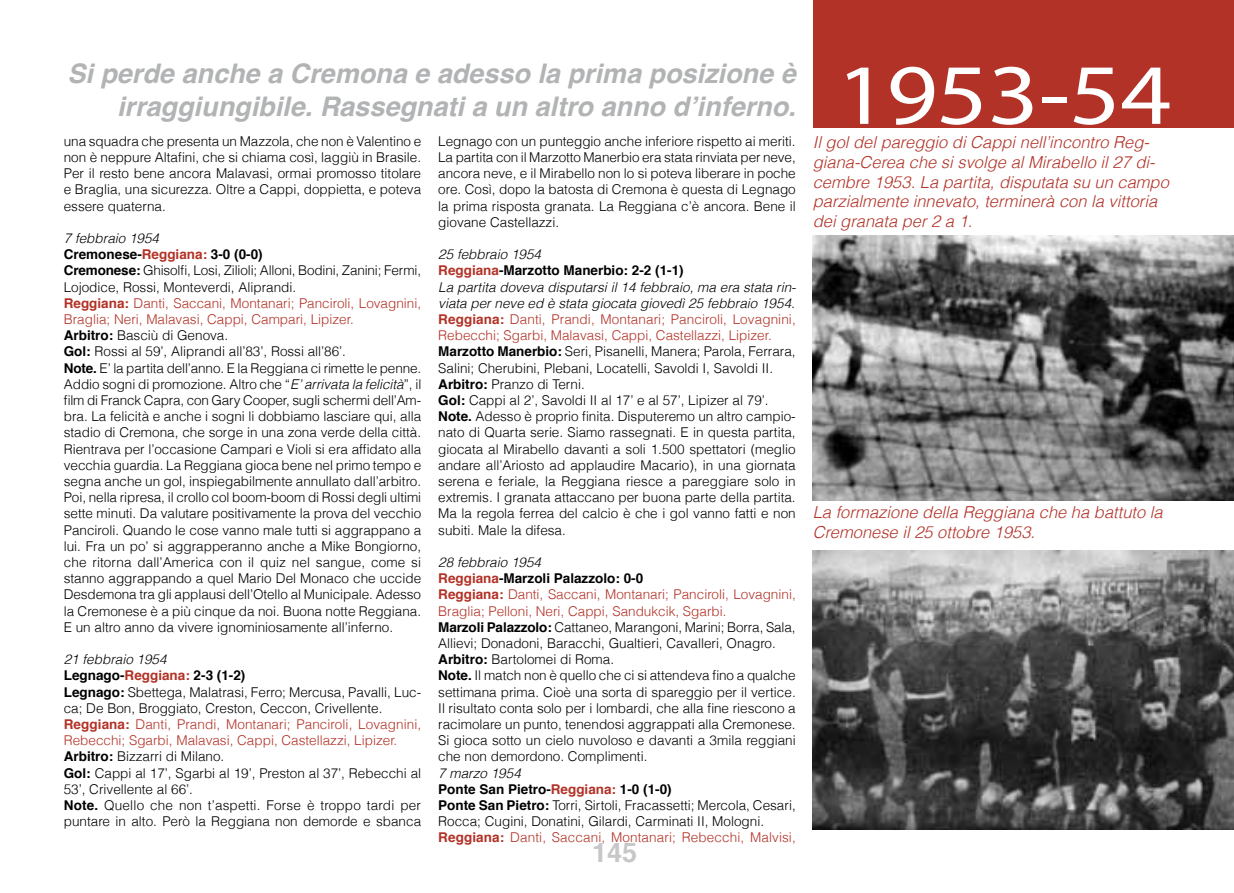
<style>
.page{position:relative;width:1234px;height:893px;background:#fff}
.page>*{position:absolute;margin:0;border:0;box-sizing:border-box;transform-origin:0 0}
.t1{font:86.55px "Myriad Pro";letter-spacing:-.005em;color:#fff;scale:1.15 1}
.t2{font:italic 700 27px/32.4px "Helvetica";color:#b1b3b4;text-align:right}
.t3{font:700 27px "Helvetica";color:#c6c7c8}
.t4{font:italic 300 16.5px/19.8px "Helvetica";color:#b23227}
.t5{font:300 13.5px/16.2px "Helvetica";color:#000}
.s1{font-style:italic}
.s2{font-weight:700}
.s3{font-weight:700;color:#b23227}
.s4{color:#b23227}
</style>
<div class="page">
<div style="left:812px;top:0;width:421px;height:128px;background:#b23227"></div>
<img style="left:812px;top:236px;width:421px;height:265px">
<img style="left:812px;top:551px;width:421px;height:278px">
<h2 class="t2" style="left:67px;top:58px;width:729px">Si perde anche a Cremona e adesso la prima posizione è irraggiungibile. Rassegnati a un altro anno dʼinferno.</h2>
<p class="t5" style="left:64px;top:132px;width:359px;text-align:justify">una squadra che presenta un Mazzola, che non è Valentino e non è neppure Altafini, che si chiama così, laggiù in Brasile.<br>Per il resto bene ancora Malavasi, ormai promosso titolare e Braglia, una sicurezza. Oltre a Cappi, doppietta, e poteva essere quaterna.</p>
<p class="t5" style="left:64px;top:229px;width:359px"><span class="s1">7 febbraio 1954<br></span><span class="s2">Cremonese-</span><span class="s3">Reggiana:</span> <span class="s2">3-0 (0-0)<br>Cremonese:</span> Ghisolfi, Losi, Zilioli; Alloni, Bodini, Zanini; Fermi, Lojodice, Rossi, Monteverdi, Aliprandi.<br><span class="s3">Reggiana:</span> <span class="s4">Danti, Saccani, Montanari; Panciroli, Lovagnini, Braglia; Neri, Malavasi, Cappi, Campari, Lipizer.<br></span><span class="s2">Arbitro:</span> Basciù di Genova.<br><span class="s2">Gol:</span> Rossi al 59’, Aliprandi all’83’, Rossi all’86’.<br><span class="s2">Note.</span> E’ la partita dell’anno. E la Reggiana ci rimette le penne.<br>Addio sogni di promozione. Altro che “<span class="s1">E’ arrivata la felicità</span>”, il film di Franck Capra, con Gary Cooper, sugli schermi dell’Am&shy;bra. La felicità e anche i sogni li dobbiamo lasciare qui, alla stadio di Cremona, che sorge in una zona verde della città.<br>Rientrava per l’occasione Campari e Violi si era affidato alla vecchia guardia. La Reggiana gioca bene nel primo tempo e segna anche un gol, inspiegabilmente annullato dall’arbitro.<br>Poi, nella ripresa, il crollo col boom-boom di Rossi degli ultimi sette minuti. Da valutare positivamente la prova del vecchio Panciroli. Quando le cose vanno male tutti si aggrappano a lui. Fra un po’ si aggrapperanno anche a Mike Bongiorno, che ritorna dall’America con il quiz nel sangue, come si stanno aggrappando a quel Mario Del Monaco che uccide Desdemona tra gli applausi dell’Otello al Municipale. Adesso la Cremonese è a più cinque da noi. Buona notte Reggiana.<br>E un altro anno da vivere ignominiosamente all’inferno.</p>
<p class="t5" style="left:64px;top:651px;width:359px"><span class="s1">21 febbraio 1954<br></span><span class="s2">Legnago-</span><span class="s3">Reggiana:</span> <span class="s2">2-3 (1-2)<br>Legnago:</span> Sbettega, Malatrasi, Ferro; Mercusa, Pavalli, Luc&shy;ca; De Bon, Broggiato, Creston, Ceccon, Crivellente.<br><span class="s3">Reggiana:</span> <span class="s4">Danti, Prandi, Montanari; Panciroli, Lovagnini, Rebecchi; Sgarbi, Malavasi, Cappi, Castellazzi, Lipizer.<br></span><span class="s2">Arbitro:</span> Bizzarri di Milano.<br><span class="s2">Gol:</span> Cappi al 17’, Sgarbi al 19’, Preston al 37’, Rebecchi al 53’, Crivellente al 66’.<br><span class="s2">Note.</span> Quello che non t’aspetti. Forse è troppo tardi per puntare in alto. Però la Reggiana non demorde e sbanca</p>
<p class="t5" style="left:438px;top:132px;width:359px;text-align:justify">Legnago con un punteggio anche inferiore rispetto ai meriti.<br>La partita con il Marzotto Manerbio era stata rinviata per neve, ancora neve, e il Mirabello non lo si poteva liberare in poche ore. Così, dopo la batosta di Cremona è questa di Legnago la prima risposta granata. La Reggiana c’è ancora. Bene il giovane Castellazzi.</p>
<p class="t5" style="left:438px;top:246px;width:359px"><span class="s1">25 febbraio 1954<br></span><span class="s3">Reggiana</span><span class="s2">-Marzotto Manerbio: 2-2 (1-1)<br></span><span class="s1">La partita doveva disputarsi il 14 febbraio, ma era stata rin&shy;viata per neve ed è stata giocata giovedì 25 febbraio 1954.<br></span><span class="s3">Reggiana:</span> <span class="s4">Danti, Prandi, Montanari; Panciroli, Lovagnini, Rebecchi; Sgarbi, Malavasi, Cappi, Castellazzi, Lipizer.<br></span><span class="s2">Marzotto Manerbio:</span> Seri, Pisanelli, Manera; Parola, Ferrara, Salini; Cherubini, Plebani, Locatelli, Savoldi I, Savoldi II.<br><span class="s2">Arbitro:</span> Pranzo di Terni.<br><span class="s2">Gol:</span> Cappi al 2’, Savoldi II al 17’ e al 57’, Lipizer al 79’.<br><span class="s2">Note.</span> Adesso è proprio finita. Disputeremo un altro campio&shy;nato di Quarta serie. Siamo rassegnati. E in questa partita, giocata al Mirabello davanti a soli 1.500 spettatori (meglio andare all’Ariosto ad applaudire Macario), in una giornata serena e feriale, la Reggiana riesce a pareggiare solo in extremis. I granata attaccano per buona parte della partita.<br>Ma la regola ferrea del calcio è che i gol vanno fatti e non subiti. Male la difesa.</p>
<p class="t5" style="left:438px;top:553px;width:359px"><span class="s1">28 febbraio 1954<br></span><span class="s3">Reggiana</span><span class="s2">-Marzoli Palazzolo: 0-0<br></span><span class="s3">Reggiana:</span> <span class="s4">Danti, Saccani, Montanari; Panciroli, Lovagnini, Braglia; Pelloni, Neri, Cappi, Sandukcik, Sgarbi.<br></span><span class="s2">Marzoli Palazzolo:</span> Cattaneo, Marangoni, Marini; Borra, Sala, Allievi; Donadoni, Baracchi, Gualtieri, Cavalleri, Onagro.<br><span class="s2">Arbitro:</span> Bartolomei di Roma.<br><span class="s2">Note.</span> Il match non è quello che ci si attendeva fino a qualche settimana prima. Cioè una sorta di spareggio per il vertice.<br>Il risultato conta solo per i lombardi, che alla fine riescono a racimolare un punto, tenendosi aggrappati alla Cremonese.<br>Si gioca sotto un cielo nuvoloso e davanti a 3mila reggiani che non demordono. Complimenti.</p>
<p class="t5" style="left:438px;top:764px;width:359px"><span class="s1">7 marzo 1954<br></span><span class="s2">Ponte San Pietro-</span><span class="s3">Reggiana:</span> <span class="s2">1-0 (1-0)<br>Ponte San Pietro:</span> Torri, Sirtoli, Fracassetti; Mercola, Cesari, Rocca; Cugini, Donatini, Gilardi, Carminati II, Mologni.<br><span class="s3">Reggiana:</span> <span class="s4">Danti, Saccani, Montanari; Rebecchi, Malvisi,</span></p>
<h2 class="t3" style="left:592px;top:831px;width:47px">145</h2>
<h1 class="t1" style="left:836px;top:41px;width:293px">1953-54</h1>
<p class="t4" style="left:812px;top:132px;width:357px">Il gol del pareggio di Cappi nell’incontro Reg&shy;giana-Cerea che si svolge al Mirabello il 27 di&shy;cembre 1953. La partita, disputata su un campo parzialmente innevato, terminerà con la vittoria dei granata per 2 a 1.</p>
<p class="t4" style="left:812px;top:502px;width:351px">La formazione della Reggiana che ha battuto la<br>Cremonese il 25 ottobre 1953.</p>
</div>
